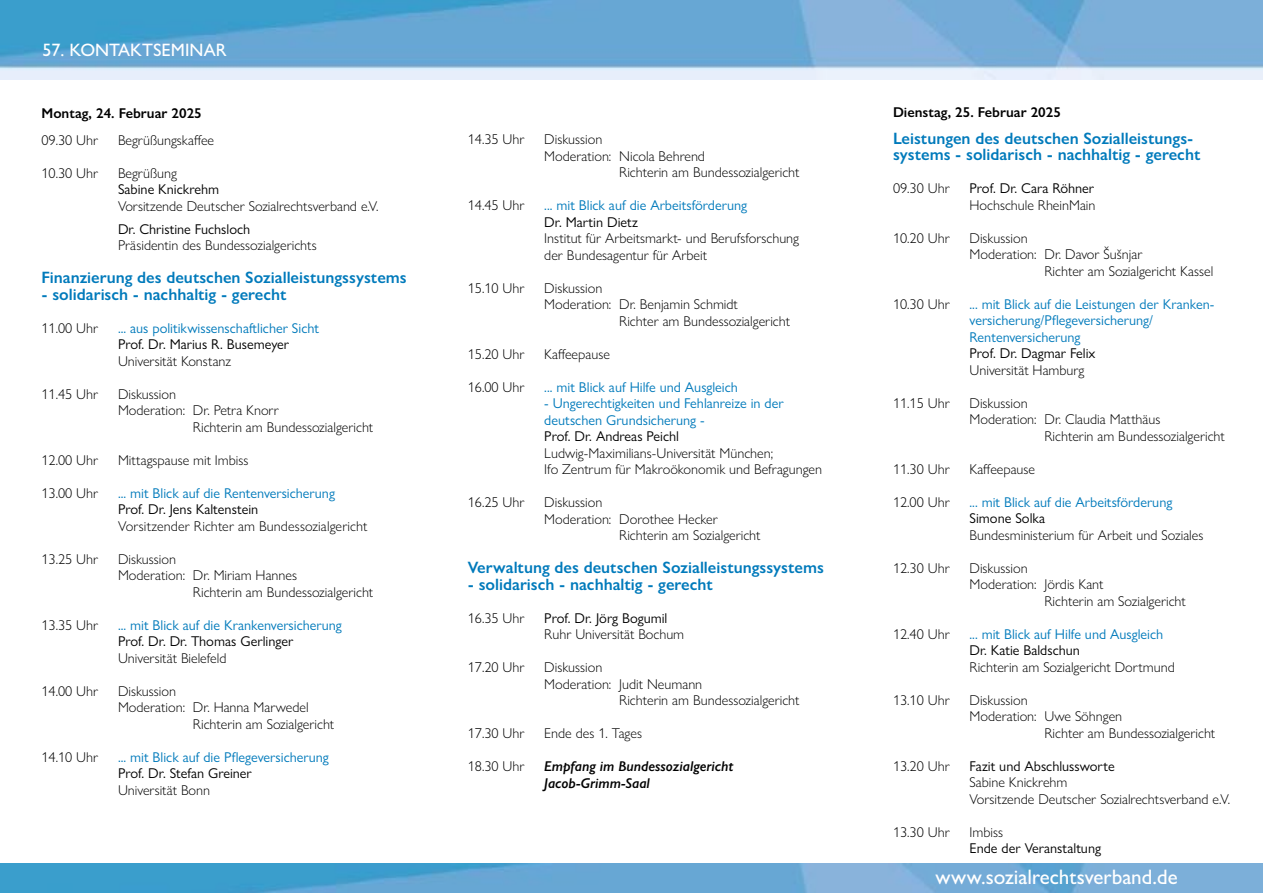
<style>
.page{position:relative;width:1263px;height:893px;background:#fff}
.page>*{position:absolute;margin:0;border:0;box-sizing:border-box;transform-origin:0 0}
.t1{font:500 21px "Gill Sans Nova";color:#fff}
.t2{font:500 18px "Gill Sans Nova";color:#fff}
.t3{font:600 16.5px/16.5px "Gill Sans Nova";color:#007abb}
.t4{font:300 14.25px/16.5px "Gill Sans Nova";color:#000}
.t5{font:14.25px/16.5px "Gill Sans Nova";color:#007abb}
.t6{font:14.25px "Gill Sans Nova";color:#000}
.t7{font:600 14.25px "Gill Sans Nova";color:#000}
.t8{font:italic 600 14.25px/16.5px "Gill Sans Nova";color:#000}
</style>
<div class="page">
<img style="left:0;top:0;width:1263px;height:79px">
<img style="left:0;top:863px;width:1263px;height:30px">
<p class="t2" style="left:43px;top:39px;width:185px">57. KONTAKTSEMINAR</p>
<p class="t7" style="left:41px;top:104px;width:162px">Montag, 24. Februar 2025</p>
<p class="t4" style="left:41px;top:132px;width:58px">09.30 Uhr</p>
<p class="t4" style="left:118px;top:132px;width:98px">Begrüßungskaffee</p>
<p class="t4" style="left:41px;top:165px;width:58px">10.30 Uhr</p>
<p class="t4" style="left:118px;top:165px;width:60px">Begrüßung</p>
<p class="t6" style="left:118px;top:181px;width:103px">Sabine Knickrehm</p>
<p class="t4" style="left:118px;top:198px;width:262px">Vorsitzende Deutscher Sozialrechtsverband e.V.</p>
<p class="t6" style="left:118px;top:220px;width:134px">Dr. Christine Fuchsloch</p>
<p class="t4" style="left:118px;top:237px;width:200px">Präsidentin des Bundessozialgerichts</p>
<p class="t3" style="left:41px;top:269px;width:367px">Finanzierung des deutschen Sozialleistungssystems</p>
<p class="t3" style="left:41px;top:286px;width:247px">- solidarisch - nachhaltig - gerecht</p>
<p class="t4" style="left:41px;top:320px;width:58px">11.00 Uhr</p>
<p class="t5" style="left:118px;top:320px;width:203px">... aus politikwissenschaftlicher Sicht</p>
<p class="t6" style="left:118px;top:336px;width:173px">Prof. Dr. Marius R. Busemeyer</p>
<p class="t4" style="left:118px;top:353px;width:115px">Universität Konstanz</p>
<p class="t4" style="left:41px;top:386px;width:58px">11.45 Uhr</p>
<p class="t4" style="left:118px;top:386px;width:60px">Diskussion</p>
<p class="t4" style="left:118px;top:402px;width:162px">Moderation: Dr. Petra Knorr</p>
<p class="t4" style="left:193px;top:419px;width:182px">Richterin am Bundessozialgericht</p>
<p class="t4" style="left:41px;top:452px;width:58px">12.00 Uhr</p>
<p class="t4" style="left:118px;top:452px;width:132px">Mittagspause mit Imbiss</p>
<p class="t4" style="left:41px;top:485px;width:58px">13.00 Uhr</p>
<p class="t5" style="left:118px;top:485px;width:218px">... mit Blick auf die Rentenversicherung</p>
<p class="t6" style="left:118px;top:501px;width:142px">Prof. Dr. Jens Kaltenstein</p>
<p class="t4" style="left:118px;top:518px;width:251px">Vorsitzender Richter am Bundessozialgericht</p>
<p class="t4" style="left:41px;top:551px;width:58px">13.25 Uhr</p>
<p class="t4" style="left:118px;top:551px;width:60px">Diskussion</p>
<p class="t4" style="left:118px;top:567px;width:181px">Moderation: Dr. Miriam Hannes</p>
<p class="t4" style="left:193px;top:584px;width:182px">Richterin am Bundessozialgericht</p>
<p class="t4" style="left:41px;top:617px;width:58px">13.35 Uhr</p>
<p class="t5" style="left:118px;top:617px;width:225px">... mit Blick auf die Krankenversicherung</p>
<p class="t6" style="left:118px;top:633px;width:177px">Prof. Dr. Dr. Thomas Gerlinger</p>
<p class="t4" style="left:118px;top:650px;width:110px">Universität Bielefeld</p>
<p class="t4" style="left:41px;top:683px;width:58px">14.00 Uhr</p>
<p class="t4" style="left:118px;top:683px;width:60px">Diskussion</p>
<p class="t4" style="left:118px;top:699px;width:192px">Moderation: Dr. Hanna Marwedel</p>
<p class="t4" style="left:193px;top:716px;width:143px">Richterin am Sozialgericht</p>
<p class="t4" style="left:41px;top:749px;width:58px">14.10 Uhr</p>
<p class="t5" style="left:118px;top:749px;width:212px">... mit Blick auf die Pflegeversicherung</p>
<p class="t6" style="left:118px;top:765px;width:135px">Prof. Dr. Stefan Greiner</p>
<p class="t4" style="left:118px;top:782px;width:94px">Universität Bonn</p>
<p class="t4" style="left:468px;top:131px;width:58px">14.35 Uhr</p>
<p class="t4" style="left:544px;top:131px;width:60px">Diskussion</p>
<p class="t4" style="left:544px;top:148px;width:162px">Moderation: Nicola Behrend</p>
<p class="t4" style="left:619px;top:164px;width:182px">Richterin am Bundessozialgericht</p>
<p class="t4" style="left:468px;top:197px;width:58px">14.45 Uhr</p>
<p class="t5" style="left:544px;top:197px;width:204px">... mit Blick auf die Arbeitsförderung</p>
<p class="t6" style="left:544px;top:213px;width:95px">Dr. Martin Dietz</p>
<p class="t4" style="left:544px;top:230px;width:256px">Institut für Arbeitsmarkt- und Berufsforschung der Bundesagentur für Arbeit</p>
<p class="t4" style="left:468px;top:280px;width:58px">15.10 Uhr</p>
<p class="t4" style="left:544px;top:280px;width:60px">Diskussion</p>
<p class="t4" style="left:544px;top:296px;width:195px">Moderation: Dr. Benjamin Schmidt</p>
<p class="t4" style="left:619px;top:313px;width:172px">Richter am Bundessozialgericht</p>
<p class="t4" style="left:468px;top:346px;width:58px">15.20 Uhr</p>
<p class="t4" style="left:544px;top:346px;width:67px">Kaffeepause</p>
<p class="t4" style="left:468px;top:379px;width:58px">16.00 Uhr</p>
<p class="t5" style="left:544px;top:379px;width:195px">... mit Blick auf Hilfe und Ausgleich</p>
<p class="t5" style="left:544px;top:395px;width:241px">- Ungerechtigkeiten und Fehlanreize in der deutschen Grundsicherung -</p>
<p class="t6" style="left:544px;top:428px;width:136px">Prof. Dr. Andreas Peichl</p>
<p class="t4" style="left:544px;top:445px;width:279px">Ludwig-Maximilians-Universität München;<br>Ifo Zentrum für Makroökonomik und Befragungen</p>
<p class="t4" style="left:468px;top:494px;width:58px">16.25 Uhr</p>
<p class="t4" style="left:544px;top:494px;width:60px">Diskussion</p>
<p class="t4" style="left:544px;top:511px;width:175px">Moderation: Dorothee Hecker</p>
<p class="t4" style="left:619px;top:527px;width:143px">Richterin am Sozialgericht</p>
<p class="t3" style="left:468px;top:559px;width:358px">Verwaltung des deutschen Sozialleistungssystems</p>
<p class="t3" style="left:468px;top:576px;width:247px">- solidarisch - nachhaltig - gerecht</p>
<p class="t4" style="left:468px;top:610px;width:58px">16.35 Uhr</p>
<p class="t6" style="left:544px;top:609px;width:125px">Prof. Dr. Jörg Bogumil</p>
<p class="t4" style="left:544px;top:626px;width:141px">Ruhr Universität Bochum</p>
<p class="t4" style="left:468px;top:659px;width:58px">17.20 Uhr</p>
<p class="t4" style="left:544px;top:659px;width:60px">Diskussion</p>
<p class="t4" style="left:544px;top:676px;width:159px">Moderation: Judit Neumann</p>
<p class="t4" style="left:619px;top:692px;width:182px">Richterin am Bundessozialgericht</p>
<p class="t4" style="left:468px;top:725px;width:58px">17.30 Uhr</p>
<p class="t4" style="left:544px;top:725px;width:99px">Ende des 1. Tages</p>
<p class="t4" style="left:468px;top:758px;width:58px">18.30 Uhr</p>
<p class="t8" style="left:544px;top:758px;width:190px">Empfang im Bundessozialgericht<br>Jacob-Grimm-Saal</p>
<p class="t7" style="left:893px;top:103px;width:169px">Dienstag, 25. Februar 2025</p>
<p class="t3" style="left:893px;top:130px;width:309px">Leistungen des deutschen Sozialleistungs&shy;systems - solidarisch - nachhaltig - gerecht</p>
<p class="t4" style="left:893px;top:180px;width:58px">09.30 Uhr</p>
<p class="t6" style="left:969px;top:180px;width:126px">Prof. Dr. Cara Röhner</p>
<p class="t4" style="left:969px;top:197px;width:127px">Hochschule RheinMain</p>
<p class="t4" style="left:893px;top:230px;width:58px">10.20 Uhr</p>
<p class="t4" style="left:969px;top:230px;width:60px">Diskussion</p>
<p class="t4" style="left:969px;top:246px;width:174px">Moderation: Dr. Davor Šušnjar</p>
<p class="t4" style="left:1044px;top:263px;width:170px">Richter am Sozialgericht Kassel</p>
<p class="t4" style="left:893px;top:296px;width:58px">10.30 Uhr</p>
<p class="t5" style="left:969px;top:296px;width:246px">... mit Blick auf die Leistungen der Kranken&shy;versicherung/Pflegeversicherung/<br>Rentenversicherung</p>
<p class="t6" style="left:969px;top:345px;width:128px">Prof. Dr. Dagmar Felix</p>
<p class="t4" style="left:969px;top:362px;width:116px">Universität Hamburg</p>
<p class="t4" style="left:893px;top:395px;width:58px">11.15 Uhr</p>
<p class="t4" style="left:969px;top:395px;width:60px">Diskussion</p>
<p class="t4" style="left:969px;top:411px;width:192px">Moderation: Dr. Claudia Matthäus</p>
<p class="t4" style="left:1044px;top:428px;width:182px">Richterin am Bundessozialgericht</p>
<p class="t4" style="left:893px;top:461px;width:58px">11.30 Uhr</p>
<p class="t4" style="left:969px;top:461px;width:67px">Kaffeepause</p>
<p class="t4" style="left:893px;top:494px;width:58px">12.00 Uhr</p>
<p class="t5" style="left:969px;top:494px;width:204px">... mit Blick auf die Arbeitsförderung</p>
<p class="t6" style="left:969px;top:510px;width:77px">Simone Solka</p>
<p class="t4" style="left:969px;top:527px;width:235px">Bundesministerium für Arbeit und Soziales</p>
<p class="t4" style="left:893px;top:560px;width:58px">12.30 Uhr</p>
<p class="t4" style="left:969px;top:560px;width:60px">Diskussion</p>
<p class="t4" style="left:969px;top:576px;width:135px">Moderation: Jördis Kant</p>
<p class="t4" style="left:1044px;top:593px;width:143px">Richterin am Sozialgericht</p>
<p class="t4" style="left:893px;top:626px;width:58px">12.40 Uhr</p>
<p class="t5" style="left:969px;top:626px;width:195px">... mit Blick auf Hilfe und Ausgleich</p>
<p class="t6" style="left:969px;top:642px;width:112px">Dr. Katie Baldschun</p>
<p class="t4" style="left:969px;top:659px;width:207px">Richterin am Sozialgericht Dortmund</p>
<p class="t4" style="left:893px;top:692px;width:58px">13.10 Uhr</p>
<p class="t4" style="left:969px;top:692px;width:60px">Diskussion</p>
<p class="t4" style="left:969px;top:708px;width:154px">Moderation: Uwe Söhngen</p>
<p class="t4" style="left:1044px;top:725px;width:172px">Richter am Bundessozialgericht</p>
<p class="t4" style="left:893px;top:758px;width:58px">13.20 Uhr</p>
<p class="t6" style="left:969px;top:757px;width:147px">Fazit und Abschlussworte</p>
<p class="t4" style="left:969px;top:774px;width:262px">Sabine Knickrehm<br>Vorsitzende Deutscher Sozialrechtsverband e.V.</p>
<p class="t4" style="left:893px;top:824px;width:58px">13.30 Uhr</p>
<p class="t4" style="left:969px;top:824px;width:35px">Imbiss</p>
<p class="t6" style="left:969px;top:840px;width:133px">Ende der Veranstaltung</p>
<h1 class="t1" style="left:936px;top:864px;width:244px">www.sozialrechtsverband.de</h1>
</div>
